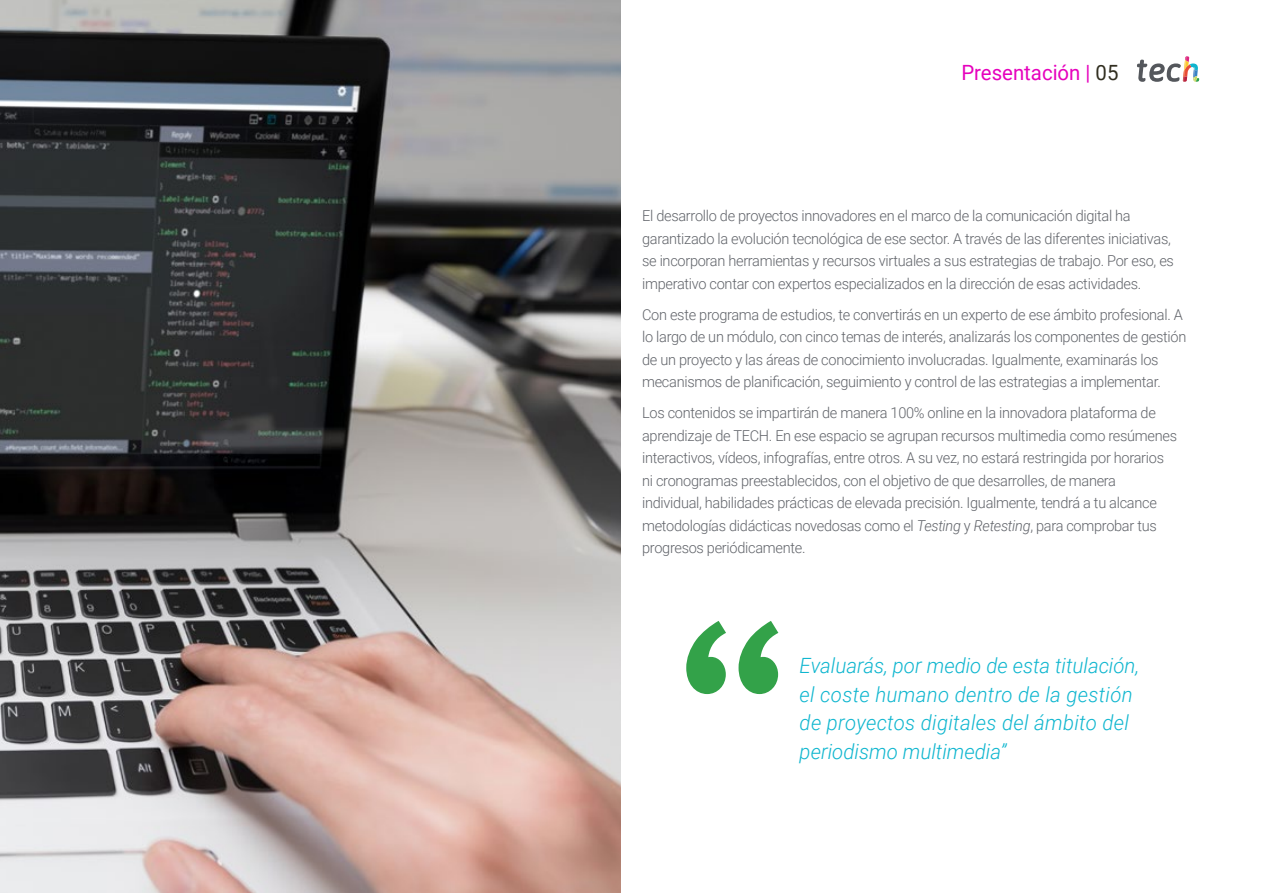
<style>
.page{position:relative;width:1263px;height:893px;background:#fff}
.page>*{position:absolute;margin:0;border:0;box-sizing:border-box;transform-origin:0 0}
.t1{font:italic 300 21px/28.5px "Roboto";letter-spacing:.005em;color:#0fb6cf}
.t2{font:21px "Roboto";color:#e602bd}
.t3{font:300 15px/22.5px "Roboto";letter-spacing:-.02em;color:#61646a}
.s1{color:#312e20}
.s2{font-style:italic}
</style>
<div class="page">
<svg style="left:686px;top:621px;width:92px;height:73px"></svg>
<img style="left:0;top:0;width:621px;height:893px">
<svg style="left:1137px;top:56px;width:62px;height:26px"></svg>
<h1 class="t2" style="left:961px;top:57px;width:159px">Presentación | <span class="s1">05</span></h1>
<p class="t3" style="left:642px;top:204px;width:533px">El desarrollo de proyectos innovadores en el marco de la comunicación digital ha garantizado la evolución tecnológica de ese sector. A través de las diferentes iniciativas, se incorporan herramientas y recursos virtuales a sus estrategias de trabajo. Por eso, es imperativo contar con expertos especializados en la dirección de esas actividades.</p>
<p class="t3" style="left:642px;top:303px;width:546px">Con este programa de estudios, te convertirás en un experto de ese ámbito profesional. A lo largo de un módulo, con cinco temas de interés, analizarás los componentes de gestión de un proyecto y las áreas de conocimiento involucradas. Igualmente, examinarás los mecanismos de planificación, seguimiento y control de las estrategias a implementar.</p>
<p class="t3" style="left:642px;top:401px;width:536px">Los contenidos se impartirán de manera 100% online en la innovadora plataforma de aprendizaje de TECH. En ese espacio se agrupan recursos multimedia como resúmenes interactivos, vídeos, infografías, entre otros. A su vez, no estará restringida por horarios ni cronogramas preestablecidos, con el objetivo de que desarrolles, de manera individual, habilidades prácticas de elevada precisión. Igualmente, tendrá a tu alcance metodologías didácticas novedosas como el <span class="s2">Testing</span> y <span class="s2">Retesting</span>, para comprobar tus progresos periódicamente.</p>
<h1 class="t1" style="left:800px;top:651px;width:341px">Evaluarás, por medio de esta titulación, el coste humano dentro de la gestión de proyectos digitales del ámbito del periodismo multimedia”</h1>
</div>
